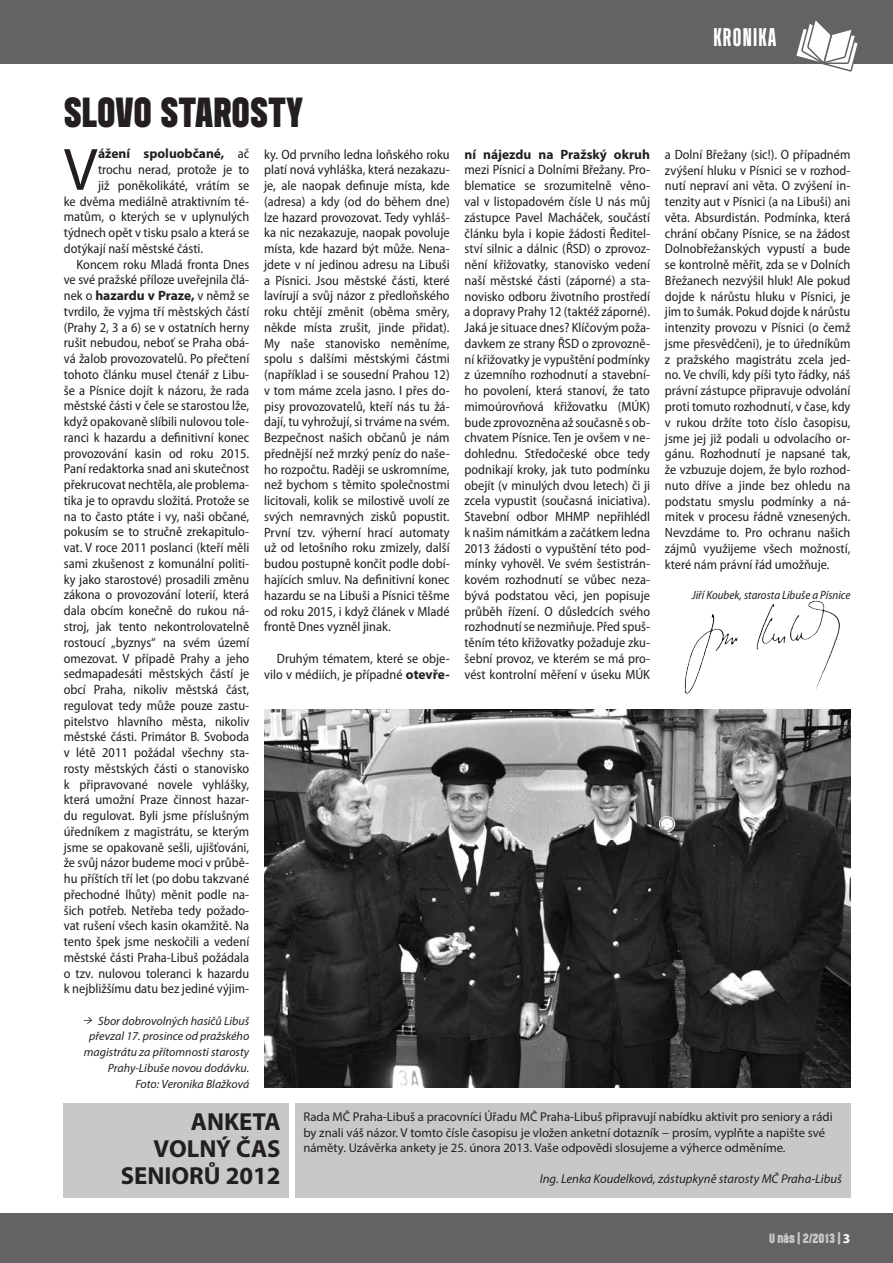
<style>
.page{position:relative;width:893px;height:1263px;background:#fff}
.page>*{position:absolute;margin:0;border:0;box-sizing:border-box;transform-origin:0 0}
.t1{font:60.3px "Myriad Pro";color:#231f20}
.t2{font:42px "Header 15";letter-spacing:.005em;color:#231f20}
.t3{font:25.5px "Header 13";letter-spacing:.05em;color:#fff}
.t4{font:700 24.75px/27px "Myriad Pro";color:#231f20;text-align:right}
.t5{font:semi-condensed 13.5px/15.8px "Myriad Pro";color:#231f20;text-align:justify}
.t6{font:700 13.5px "Myriad Pro";color:#231f20}
.t7{font:13.5px "Header 15";letter-spacing:-.01em;color:#c7c8ca}
.t8{font:12.75px/15.3px "Myriad Pro";color:#231f20}
.t9{font:italic 12.75px "Myriad Pro";color:#231f20}
.t10{font:italic 12px/15.8px "Myriad Pro";color:#231f20;text-align:right}
.t11{font:italic semi-condensed 12px "Myriad Pro";color:#231f20}
.s1{font-weight:400;font-stretch:semi-condensed}
.s2{font-weight:700;font-stretch:normal}
.s3{font-family:"Zeppelin 31"}
.s4{font-family:"Myriad Pro";font-weight:700;color:#fff}
</style>
<div class="page">
<div style="left:0;top:1213px;width:893px;height:50px;background:#636366"></div>
<div style="left:0;top:0;width:893px;height:64px;background:#636366"></div>
<svg style="left:796px;top:20px;width:62px;height:52px"></svg>
<hr style="left:0;top:0;width:1px;height:174px;background:#fff">
<hr style="left:0;top:1144px;width:1px;height:119px;background:#fff">
<img style="left:264px;top:710px;width:586px;height:377px">
<img style="left:791px;top:601px;width:31px;height:39px">
<div style="left:295px;top:1103px;width:555px;height:95px;background:#c7c8ca"></div>
<div style="left:64px;top:1103px;width:225px;height:95px;background:#c7c8ca"></div>
<h3 class="t3" style="left:713px;top:25px;width:64px">KRONIKA</h3>
<h2 class="t2" style="left:64px;top:89px;width:241px">SLOVO STAROSTY</h2>
<h1 class="t1" style="left:64px;top:132px;width:35px">V</h1>
<p class="t6" style="left:98px;top:145px;width:153px">ážení spoluobčané, <span class="s1">ač</span></p>
<p class="t5" style="left:264px;top:146px;width:187px">ky. Od prvního ledna loňského roku platí nová vyhláška, která nezakazu&shy;je, ale naopak definuje místa, kde (adresa) a kdy (od do během dne) lze hazard provozovat. Tedy vyhláš&shy;ka nic nezakazuje, naopak povoluje místa, kde hazard být může. Nena&shy;jdete v ní jedinou adresu na Libuši a Písnici. Jsou městské části, které lavírují a svůj názor z předloňského roku chtějí změnit (oběma směry, někde místa zrušit, jinde přidat).<br>My naše stanovisko neměníme, spolu s dalšími městskými částmi (například i se sousední Prahou 12) v tom máme zcela jasno. I přes do&shy;pisy provozovatelů, kteří nás tu žá&shy;dají, tu vyhrožují, si trváme na svém.<br>Bezpečnost našich občanů je nám přednější než mrzký peníz do naše&shy;ho rozpočtu. Raději se uskromníme, než bychom s těmito společnostmi licitovali, kolik se milostivě uvolí ze svých nemravných zisků popustit.<br>První tzv. výherní hrací automaty už od letošního roku zmizely, další budou postupně končit podle dobí&shy;hajících smluv. Na definitivní konec hazardu se na Libuši a Písnici těšme od roku 2015, i když článek v Mladé frontě Dnes vyzněl jinak.</p>
<p class="t5" style="left:264px;top:650px;width:187px;text-align:right">Druhým tématem, které se obje&shy;vilo v médiích, je případné <span class="s2">otevře-</span></p>
<p class="t5" style="left:98px;top:161px;width:153px">trochu nerad, protože je to</p>
<p class="t5" style="left:98px;top:177px;width:153px">již poněkolikáté, vrátím se</p>
<p class="t5" style="left:64px;top:193px;width:187px">ke dvěma mediálně atraktivním té-</p>
<p class="t5" style="left:64px;top:209px;width:187px">matům, o kterých se v uplynulých</p>
<p class="t5" style="left:64px;top:224px;width:187px">týdnech opět v tisku psalo a která se</p>
<p class="t5" style="left:64px;top:240px;width:141px">dotýkají naší městské části.</p>
<p class="t5" style="left:77px;top:256px;width:174px">Koncem roku Mladá fronta Dnes</p>
<p class="t5" style="left:64px;top:272px;width:187px">ve své pražské příloze uveřejnila člá-</p>
<p class="t6" style="left:64px;top:287px;width:187px"><span class="s1">nek o</span> hazardu v Praze, <span class="s1">v němž se</span></p>
<p class="t5" style="left:64px;top:303px;width:187px">tvrdilo, že vyjma tří městských částí</p>
<p class="t5" style="left:64px;top:319px;width:187px">(Prahy 2, 3 a 6) se v ostatních herny</p>
<p class="t5" style="left:64px;top:335px;width:187px">rušit nebudou, neboť se Praha obá-</p>
<p class="t5" style="left:64px;top:351px;width:187px">vá žalob provozovatelů. Po přečtení</p>
<p class="t5" style="left:64px;top:366px;width:187px">tohoto článku musel čtenář z Libu-</p>
<p class="t5" style="left:64px;top:382px;width:187px">še a Písnice dojít k názoru, že rada</p>
<p class="t5" style="left:64px;top:398px;width:187px">městské části v čele se starostou lže,</p>
<p class="t5" style="left:64px;top:414px;width:187px">když opakovaně slíbili nulovou tole-</p>
<p class="t5" style="left:64px;top:429px;width:187px">ranci k hazardu a definitivní konec</p>
<p class="t5" style="left:64px;top:445px;width:187px">provozování kasin od roku 2015.</p>
<p class="t5" style="left:64px;top:461px;width:187px">Paní redaktorka snad ani skutečnost</p>
<p class="t5" style="left:64px;top:477px;width:187px">překrucovat nechtěla, ale problema-</p>
<p class="t5" style="left:64px;top:492px;width:187px">tika je to opravdu složitá. Protože se</p>
<p class="t5" style="left:64px;top:508px;width:187px">na to často ptáte i vy, naši občané,</p>
<p class="t5" style="left:64px;top:524px;width:187px">pokusím se to stručně zrekapitulo-</p>
<p class="t5" style="left:64px;top:540px;width:187px">vat. V roce 2011 poslanci (kteří měli</p>
<p class="t5" style="left:64px;top:555px;width:187px">sami zkušenost z komunální politi-</p>
<p class="t5" style="left:64px;top:571px;width:187px">ky jako starostové) prosadili změnu</p>
<p class="t5" style="left:64px;top:587px;width:187px">zákona o provozování loterií, která</p>
<p class="t5" style="left:64px;top:603px;width:187px">dala obcím konečně do rukou ná-</p>
<p class="t5" style="left:64px;top:618px;width:187px">stroj, jak tento nekontrolovatelně</p>
<p class="t5" style="left:64px;top:634px;width:187px">rostoucí „byznys“ na svém území</p>
<p class="t5" style="left:64px;top:650px;width:187px">omezovat. V případě Prahy a jeho</p>
<p class="t5" style="left:64px;top:666px;width:187px">sedmapadesáti městských částí je</p>
<p class="t5" style="left:64px;top:681px;width:187px">obcí Praha, nikoliv městská část,</p>
<p class="t5" style="left:64px;top:697px;width:187px">regulovat tedy může pouze zastu-</p>
<p class="t5" style="left:64px;top:713px;width:187px">pitelstvo hlavního města, nikoliv</p>
<p class="t5" style="left:64px;top:729px;width:187px">městské části. Primátor B. Svoboda</p>
<p class="t5" style="left:64px;top:744px;width:187px">v létě 2011 požádal všechny sta-</p>
<p class="t5" style="left:64px;top:760px;width:187px">rosty městských části o stanovisko</p>
<p class="t5" style="left:64px;top:776px;width:187px">k připravované novele vyhlášky,</p>
<p class="t5" style="left:64px;top:792px;width:187px">která umožní Praze činnost hazar-</p>
<p class="t5" style="left:64px;top:807px;width:187px">du regulovat. Byli jsme příslušným</p>
<p class="t5" style="left:64px;top:823px;width:187px">úředníkem z magistrátu, se kterým</p>
<p class="t5" style="left:64px;top:839px;width:187px">jsme se opakovaně sešli, ujišťováni,</p>
<p class="t5" style="left:64px;top:855px;width:187px">že svůj názor budeme moci v průbě-</p>
<p class="t5" style="left:64px;top:870px;width:187px">hu příštích tří let (po dobu takzvané</p>
<p class="t5" style="left:64px;top:886px;width:187px">přechodné lhůty) měnit podle na-</p>
<p class="t5" style="left:64px;top:902px;width:187px">šich potřeb. Netřeba tedy požado-</p>
<p class="t5" style="left:64px;top:918px;width:187px">vat rušení všech kasin okamžitě. Na</p>
<p class="t5" style="left:64px;top:933px;width:187px">tento špek jsme neskočili a vedení</p>
<p class="t5" style="left:64px;top:949px;width:187px">městské části Praha-Libuš požádala</p>
<p class="t5" style="left:64px;top:965px;width:187px">o tzv. nulovou toleranci k hazardu</p>
<p class="t5" style="left:64px;top:981px;width:187px">k nejbližšímu datu bez jediné výjim-</p>
<p class="t10" style="left:83px;top:1012px;width:167px"><span class="s3">→</span> Sbor dobrovolných hasičů Libuš převzal 17. prosince od pražského magistrátu za přítomnosti starosty<br>Prahy-Libuše novou dodávku.<br>Foto: Veronika Blažková</p>
<p class="t6" style="left:465px;top:145px;width:187px">ní nájezdu na Pražský okruh</p>
<p class="t5" style="left:465px;top:162px;width:187px">mezi Písnicí a Dolními Břežany. Pro&shy;blematice se srozumitelně věno&shy;val v listopadovém čísle U nás můj zástupce Pavel Macháček, součástí článku byla i kopie žádosti Ředitel&shy;ství silnic a dálnic (ŘSD) o zprovoz&shy;nění křižovatky, stanovisko vedení naší městské části (záporné) a sta&shy;novisko odboru životního prostředí a dopravy Prahy 12 (taktéž záporné).<br>Jaká je situace dnes? Klíčovým poža&shy;davkem ze strany ŘSD o zprovozně&shy;ní křižovatky je vypuštění podmínky z územního rozhodnutí a stavební&shy;ho povolení, která stanoví, že tato mimoúrovňová křižovatku (MÚK) bude zprovozněna až současně s ob&shy;chvatem Písnice. Ten je ovšem v ne&shy;dohlednu. Středočeské obce tedy podnikají kroky, jak tuto podmínku obejít (v minulých dvou letech) či ji zcela vypustit (současná iniciativa).<br>Stavební odbor MHMP nepřihlédl k našim námitkám a začátkem ledna 2013 žádosti o vypuštění této pod&shy;mínky vyhověl. Ve svém šestistrán&shy;kovém rozhodnutí se vůbec neza&shy;bývá podstatou věci, jen popisuje průběh řízení. O důsledcích svého rozhodnutí se nezmiňuje. Před spuš&shy;těním této křižovatky požaduje zku&shy;šební provoz, ve kterém se má pro&shy;vést kontrolní měření v úseku MÚK</p>
<p class="t5" style="left:665px;top:146px;width:187px">a Dolní Břežany (sic!). O případném zvýšení hluku v Písnici se v rozhod&shy;nutí nepraví ani věta. O zvýšení in&shy;tenzity aut v Písnici (a na Libuši) ani věta. Absurdistán. Podmínka, která chrání občany Písnice, se na žádost Dolnobřežanských vypustí a bude se kontrolně měřit, zda se v Dolních Břežanech nezvýšil hluk! Ale pokud dojde k nárůstu hluku v Písnici, je jim to šumák. Pokud dojde k nárůstu intenzity provozu v Písnici (o čemž jsme přesvědčeni), je to úředníkům z pražského magistrátu zcela jed&shy;no. Ve chvíli, kdy píši tyto řádky, náš právní zástupce připravuje odvolání proti tomuto rozhodnutí, v čase, kdy v rukou držíte toto číslo časopisu, jsme jej již podali u odvolacího or&shy;gánu. Rozhodnutí je napsané tak, že vzbuzuje dojem, že bylo rozhod&shy;nuto dříve a jinde bez ohledu na podstatu smyslu podmínky a ná&shy;mitek v procesu řádně vznesených.<br>Nevzdáme to. Pro ochranu našich zájmů využijeme všech možností, které nám právní řád umožňuje.</p>
<p class="t11" style="left:692px;top:588px;width:160px">Jiří Koubek, starosta Libuše a Písnice</p>
<h3 class="t4" style="left:154px;top:1108px;width:100px">AN KETA<br>VOLNÝ ČAS</h3>
<h3 class="t4" style="left:121px;top:1162px;width:15px">SENIO</h3>
<h3 class="t4" style="left:189px;top:1162px;width:93px">RŮ 2012</h3>
<p class="t8" style="left:303px;top:1109px;width:531px">Rada MČ Praha-Libuš a pracovníci Úřadu MČ Praha-Libuš připravují nabídku aktivit pro seniory a rádi by znali váš názor. V tomto čísle časopisu je vložen anketní dotazník − prosím, vyplňte a napište své náměty. Uzávěrka ankety je 25. února 2013. Vaše odpovědi slosujeme a výherce odměníme.</p>
<p class="t9" style="left:540px;top:1170px;width:304px">Ing. Lenka Koudelková, zástupkyně starosty MČ Praha-Libuš</p>
<p class="t7" style="left:769px;top:1231px;width:83px">U nás | 2/2O13 | <span class="s4">3</span></p>
</div>
